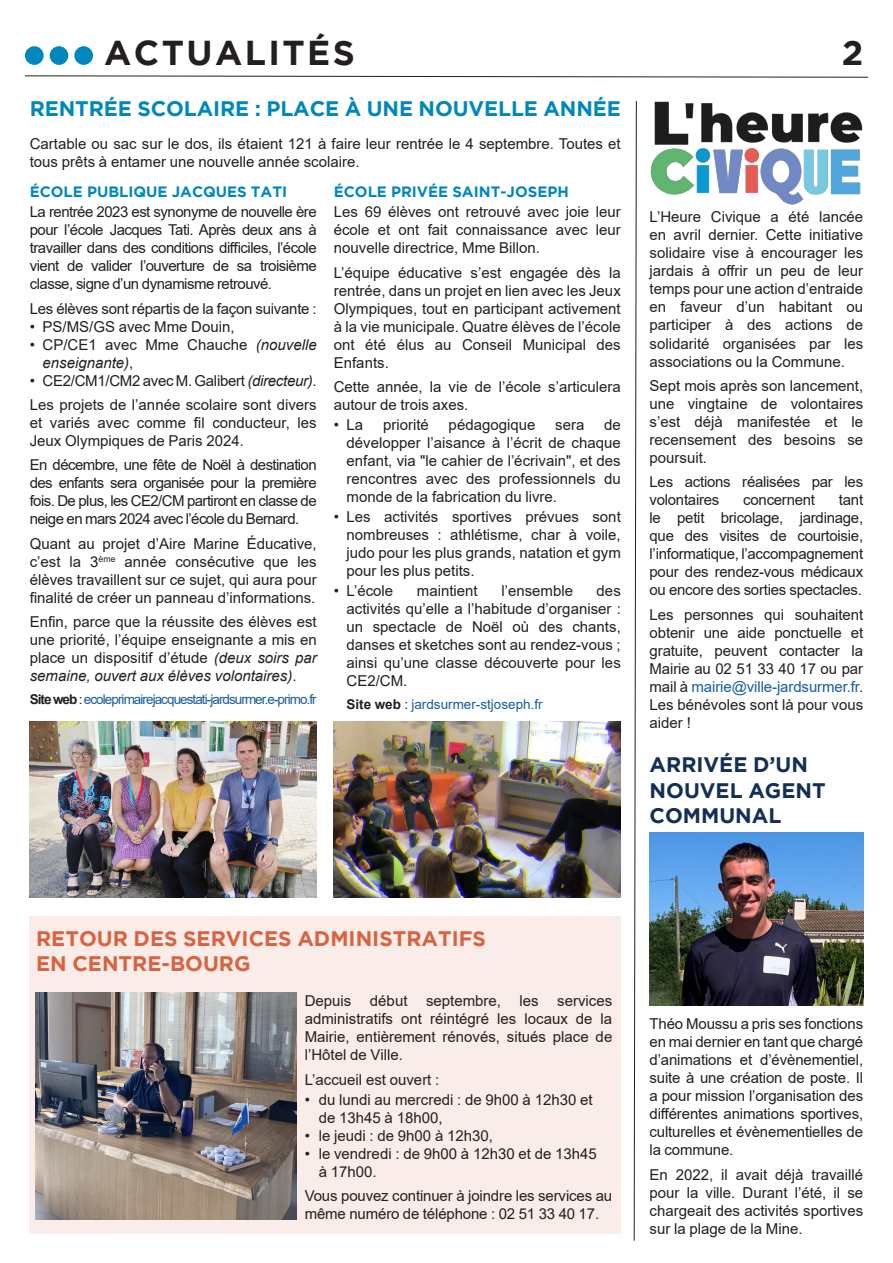
<style>
.page{position:relative;width:893px;height:1263px;background:#fff}
.page>*{position:absolute;margin:0;border:0;box-sizing:border-box;transform-origin:0 0}
.t1{font:700 34.5px "Gotham";letter-spacing:.07em;color:#231f20}
.t2{font:700 21px "Gotham";color:#d86341}
.t3{font:700 21px "Gotham";letter-spacing:-.005em;color:#0088bc}
.t4{font:700 21px/25.2px "Gotham";color:#132f55}
.t5{font:15px/18px "Arial";color:#231f20;text-align:justify}
.t6{font:700 15px "Gotham";color:#0088bc}
.t7{font:15px/18px "Arial";letter-spacing:-.02em;color:#231f20}
.t8{font:13.5px "Arial";letter-spacing:-.07em;color:#175d9e}
.t9{font:13.5px "Arial";color:#175d9e}
.s1{font-style:italic}
.s2{font-weight:700;color:#231f20}
.s3{color:#231f20}
.s4{color:#175d9e}
</style>
<div class="page">
<svg style="left:25px;top:75px;width:843px;height:3px"></svg>
<div style="left:25px;top:46px;width:19px;height:19px;background:#0088bc;border-radius:50%"></div>
<div style="left:50px;top:46px;width:18px;height:19px;background:#0088bc;border-radius:50%"></div>
<div style="left:74px;top:46px;width:19px;height:19px;background:#0088bc;border-radius:50%"></div>
<img style="left:649px;top:833px;width:214px;height:173px">
<div style="left:30px;top:916px;width:591px;height:318px;background:#faece8"></div>
<img style="left:35px;top:992px;width:262px;height:227px">
<svg style="left:633px;top:101px;width:4px;height:1140px"></svg>
<img style="left:30px;top:722px;width:287px;height:176px">
<img style="left:334px;top:722px;width:287px;height:176px">
<img style="left:650px;top:101px;width:213px;height:104px">
<h1 class="t1" style="left:104px;top:33px;width:220px">ACTUALITÉS</h1>
<h1 class="t1" style="left:842px;top:33px;width:23px">2</h1>
<h2 class="t3" style="left:30px;top:97px;width:31px">RENTR</h2>
<h2 class="t3" style="left:104px;top:97px;width:64px">ÉE SCOLA</h2>
<h2 class="t3" style="left:213px;top:97px;width:83px">IRE : PLACE</h2>
<h2 class="t3" style="left:345px;top:97px;width:154px">À UNE NOUVELLE</h2>
<h2 class="t3" style="left:543px;top:97px;width:17px">ANN</h2>
<h2 class="t3" style="left:593px;top:97px;width:27px">ÉE</h2>
<p class="t5" style="left:30px;top:134px;width:593px">Cartable ou sac sur le dos, ils étaient 121 à faire leur rentrée le 4 septembre. Toutes et tous prêts à entamer une nouvelle année scolaire.</p>
<p class="t6" style="left:30px;top:183px;width:12px">ÉCOLE</p>
<p class="t6" style="left:87px;top:183px;width:202px">PUBLIQUE JACQUES TATI</p>
<p class="t5" style="left:30px;top:203px;width:288px">La rentrée 2023 est synonyme de nouvelle ère pour l’école Jacques Tati. Après deux ans à travailler dans des conditions difficiles, l’école vient de valider l’ouverture de sa troisième classe, signe d’un dynamisme retrouvé.</p>
<p class="t5" style="left:30px;top:299px;width:288px">Les élèves sont répartis de la façon suivante :</p>
<p class="t5" style="left:30px;top:317px;width:206px">• PS/MS/GS avec Mme Douin,</p>
<p class="t5" style="left:43px;top:335px;width:276px;text-indent:-13px">• CP/CE1 avec Mme Chauche <span class="s1">(nouvelle enseignante)</span>,</p>
<p class="t5" style="left:30px;top:368px;width:289px;line-height:24.3px">• CE2/CM1/CM2 avec M. Galibert <span class="s1">(directeur)</span>.<br>Les projets de l’année scolaire sont divers</p>
<p class="t5" style="left:30px;top:413px;width:288px">et variés avec comme fil conducteur, les<br>Jeux Olympiques de Paris 2024.</p>
<p class="t5" style="left:30px;top:456px;width:288px">En décembre, une fête de Noël à destination des enfants sera organisée pour la première fois. De plus, les CE2/CM partiront en classe de neige en mars 2024 avec l’école du Bernard.</p>
<p class="t5" style="left:30px;top:534px;width:289px">Quant au projet d’Aire Marine Éducative, c’est la 3<sup>ème</sup> année consécutive que les élèves travaillent sur ce sujet, qui aura pour finalité de créer un panneau d’informations.</p>
<p class="t5" style="left:30px;top:613px;width:289px">Enfin, parce que la réussite des élèves est une priorité, l’équipe enseignante a mis en place un dispositif d’étude <span class="s1">(deux soirs par semaine, ouvert aux élèves volontaires)</span>.</p>
<p class="t8" style="left:30px;top:690px;width:288px"><span class="s2">Site web</span> <span class="s3">:</span> ecoleprimairejacquestati-jardsurmer.e-primo.fr</p>
<p class="t6" style="left:334px;top:183px;width:12px">ÉCOLE</p>
<p class="t6" style="left:391px;top:183px;width:177px">PRIVÉE SAINT-JOSEPH</p>
<p class="t5" style="left:334px;top:203px;width:289px">Les 69 élèves ont retrouvé avec joie leur école et ont fait connaissance avec leur nouvelle directrice, Mme Billon.</p>
<p class="t5" style="left:334px;top:263px;width:289px">L’équipe éducative s’est engagée dès la rentrée, dans un projet en lien avec les Jeux Olympiques, tout en participant activement à la vie municipale. Quatre élèves de l’école ont été élus au Conseil Municipal des Enfants.</p>
<p class="t5" style="left:334px;top:377px;width:289px">Cette année, la vie de l’école s’articulera autour de trois axes.</p>
<p class="t5" style="left:334px;top:416px;width:31px">• La</p>
<p class="t5" style="left:383px;top:416px;width:47px">priorité</p>
<p class="t5" style="left:449px;top:416px;width:88px">pédagogique</p>
<p class="t5" style="left:555px;top:416px;width:31px">sera</p>
<p class="t5" style="left:347px;top:416px;width:276px;text-indent:258px">de développer l’aisance à l’écrit de chaque enfant, via "le cahier de l’écrivain", et des rencontres avec des professionnels du monde de la fabrication du livre.</p>
<p class="t5" style="left:347px;top:508px;width:276px;text-indent:-13px">• Les activités sportives prévues sont nombreuses : athlétisme, char à voile, judo pour les plus grands, natation et gym pour les plus petits.</p>
<p class="t5" style="left:334px;top:582px;width:61px">• L’école</p>
<p class="t5" style="left:417px;top:582px;width:62px">maintient</p>
<p class="t5" style="left:501px;top:582px;width:73px">l’ensemble</p>
<p class="t5" style="left:347px;top:582px;width:276px;text-indent:250px">des activités qu’elle a l’habitude d’organiser : un spectacle de Noël où des chants, danses et sketches sont au rendez-vous ; ainsi qu’une classe découverte pour les CE2/CM.</p>
<p class="t9" style="left:347px;top:695px;width:198px"><span class="s2">Site web</span> <span class="s3">:</span> jardsurmer-stjoseph.fr</p>
<p class="t5" style="left:649px;top:208px;width:215px">L’Heure Civique a été lancée en avril dernier. Cette initiative solidaire vise à encourager les jardais à offrir un peu de leur temps pour une action d’entraide en faveur d’un habitant ou participer à des actions de solidarité organisées par les associations ou la Commune.</p>
<p class="t5" style="left:649px;top:376px;width:215px">Sept mois après son lancement, une vingtaine de volontaires s’est déjà manifestée et le recensement des besoins se poursuit.</p>
<p class="t7" style="left:649px;top:473px;width:215px">Les actions réalisées par les volontaires</p>
<p class="t5" style="left:649px;top:491px;width:215px;text-indent:189px">tant le petit bricolage, jardinage, que des visites de courtoisie, l’informatique, l’accompagnement pour des rendez-vous médicaux ou encore des sorties spectacles.</p>
<p class="t5" style="left:649px;top:605px;width:215px">Les personnes qui souhaitent obtenir une aide ponctuelle et gratuite, peuvent contacter la Mairie au 02 51 33 40 17 ou par mail à <span class="s4">mairie@ville-jardsurmer.fr</span>.<br>Les bénévoles sont là pour vous aider !</p>
<p class="t7" style="left:743px;top:491px;width:73px">concernent</p>
<h2 class="t4" style="left:649px;top:752px;width:156px">ARRIVÉE D’UN<br>NOUVEL AGENT<br>COMMUNAL</h2>
<h2 class="t2" style="left:36px;top:926px;width:31px">RETO</h2>
<h2 class="t2" style="left:97px;top:926px;width:312px">UR DES SERVICES ADMIN ISTRAT</h2>
<h2 class="t2" style="left:452px;top:926px;width:36px">IFS</h2>
<h2 class="t2" style="left:36px;top:952px;width:52px">EN CENTRE</h2>
<h2 class="t2" style="left:161px;top:952px;width:91px">-BOURG</h2>
<p class="t5" style="left:305px;top:992px;width:309px">Depuis début septembre, les services administratifs ont réintégré les locaux de la Mairie, entièrement rénovés, situés place de l’Hôtel de Ville.</p>
<p class="t5" style="left:305px;top:1070px;width:136px">L’accueil est ouvert :</p>
<p class="t5" style="left:319px;top:1090px;width:275px;text-indent:-14px">• du lundi au mercredi : de 9h00 à 12h30 et de 13h45 à 18h00,</p>
<p class="t5" style="left:305px;top:1126px;width:190px">• le jeudi : de 9h00 à 12h30,</p>
<p class="t5" style="left:319px;top:1144px;width:280px;text-indent:-14px">• le vendredi : de 9h00 à 12h30 et de 13h45 à 17h00.</p>
<p class="t5" style="left:305px;top:1187px;width:309px">Vous pouvez continuer à joindre les services au même numéro de téléphone : 02 51 33 40 17.</p>
<p class="t5" style="left:649px;top:1015px;width:215px">Théo Moussu a pris ses fonctions en mai dernier en tant que chargé d’animations et d’évènementiel, suite à une création de poste. Il a pour mission l’organisation des différentes animations sportives, culturelles et évènementielles de la commune.</p>
<p class="t5" style="left:649px;top:1165px;width:215px">En 2022, il avait déjà travaillé pour la ville. Durant l’été, il se chargeait des activités sportives sur la plage de la Mine.</p>
</div>
